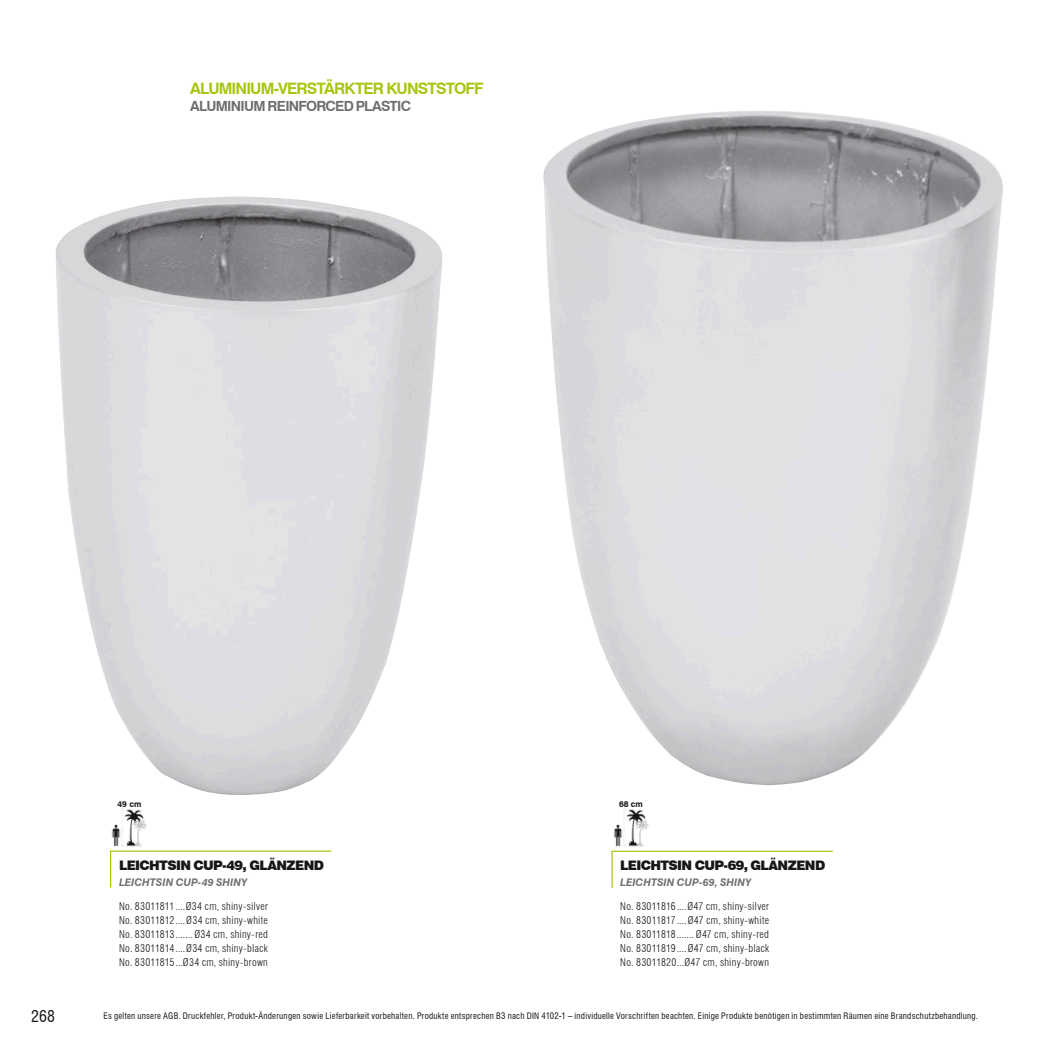
<style>
.page{position:relative;width:1042px;height:1042px;background:#fff}
.page>*{position:absolute;margin:0;border:0;box-sizing:border-box;transform-origin:0 0}
.t1{font:700 15.75px "Swiss 721 BT";letter-spacing:-.055em;color:#a4c60e}
.t2{font:condensed 15.75px "Swiss 721 BT";color:#171715}
.t3{font:700 14px "Swiss 721 BT";letter-spacing:-.055em;color:#6e6e6e}
.t4{font:900 13.12px "Swiss 721 BT";letter-spacing:-.045em;color:#171715}
.t5{font:300 condensed 10.5px/14px "Swiss 721 BT";letter-spacing:.025em;color:#171715;text-align:justify}
.t6{font:italic 700 10.5px "Swiss 721 BT";color:#6e6e6e}
.t7{font:condensed 8.75px "Swiss 721 BT";letter-spacing:.03em;color:#171715}
.t8{font:700 8.4px "Swiss 721 BT";color:#171715}
</style>
<div class="page">
<img style="left:57px;top:196px;width:384px;height:599px">
<img style="left:543px;top:111px;width:460px;height:674px">
<hr style="left:110px;top:850px;width:221px;height:2px;background:#a4c60e">
<hr style="left:110px;top:851px;width:1px;height:36px;background:#a4c60e">
<img style="left:111px;top:808px;width:37px;height:38px">
<hr style="left:611px;top:850px;width:222px;height:2px;background:#a4c60e">
<hr style="left:611px;top:851px;width:2px;height:37px;background:#a4c60e">
<img style="left:613px;top:808px;width:37px;height:38px">
<p class="t1" style="left:190px;top:79px;width:295px">ALUMINIUM-VERSTÄRKTER KUNSTSTOFF</p>
<p class="t3" style="left:190px;top:97px;width:222px">ALUMINIUM REINFORCED PLASTIC</p>
<p class="t8" style="left:117px;top:798px;width:25px">49 cm</p>
<p class="t8" style="left:619px;top:799px;width:25px">68 cm</p>
<p class="t4" style="left:119px;top:857px;width:207px">LEICHTSIN CUP-49, GLÄNZEND</p>
<p class="t6" style="left:119px;top:875px;width:130px">LEICHTSIN CUP-49 SHINY</p>
<p class="t5" style="left:119px;top:899px;width:150px">No. 83011811....Ø34 cm, shiny-silver No. 83011812....Ø34 cm, shiny-white No. 83011813....... Ø34 cm, shiny-red No. 83011814....Ø34 cm, shiny-black No. 83011815...Ø34 cm, shiny-brown</p>
<p class="t4" style="left:620px;top:857px;width:207px">LEICHTSIN CUP-69, GLÄNZEND</p>
<p class="t6" style="left:620px;top:875px;width:133px">LEICHTSIN CUP-69, SHINY</p>
<p class="t5" style="left:620px;top:899px;width:150px">No. 83011816....Ø47 cm, shiny-silver</p>
<p class="t5" style="left:620px;top:927px;width:150px">No. 83011818....... Ø47 cm, shiny-red</p>
<p class="t5" style="left:620px;top:913px;width:150px">No. 83011817....Ø47 cm, shiny-white</p>
<p class="t5" style="left:620px;top:941px;width:150px">No. 83011819....Ø47 cm, shiny-black<br>No. 83011820...Ø47 cm, shiny-brown</p>
<p class="t2" style="left:31px;top:1006px;width:26px">268</p>
<p class="t7" style="left:104px;top:1010px;width:876px">Es gelten unsere AGB. Druckfehler, Produkt-Änderungen sowie Lieferbarkeit vorbehalten. Produkte entsprechen B3 nach DIN 4102-1 – individuelle Vorschriften beachten. Einige Produkte benötigen in bestimmten Räumen eine Brandschutzbehandlung.</p>
</div>
